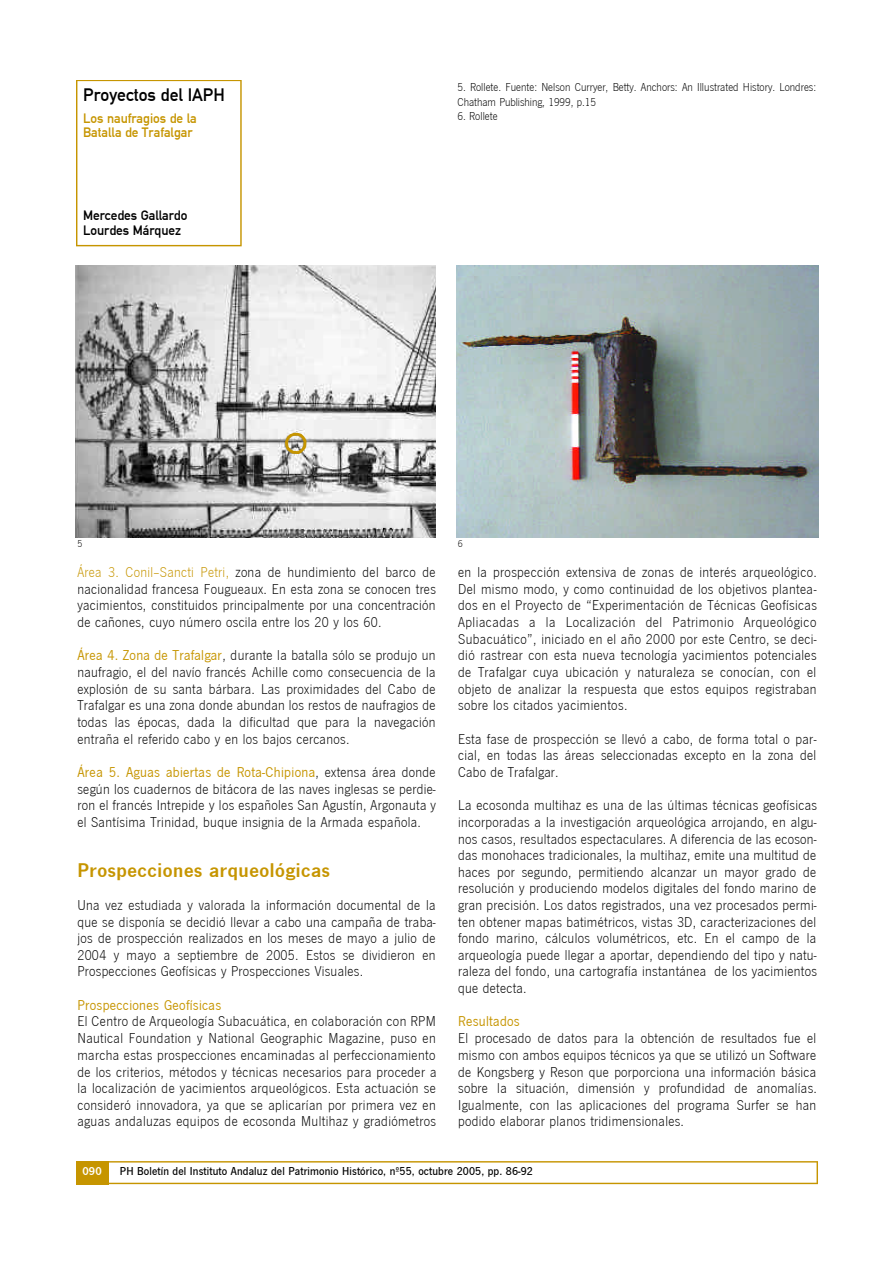
<style>
.page{position:relative;width:893px;height:1263px;background:#fff}
.page>*{position:absolute;margin:0;border:0;box-sizing:border-box;transform-origin:0 0}
.t1{font:700 20.55px "News Got T Dem";letter-spacing:.03em;color:#c69500}
.t2{font:17.7px "DIN Mittelschrift";color:#000}
.t3{font:14.7px/16.6px "News Got T Lig";letter-spacing:.02em;color:#000;text-align:justify}
.t4{font:14.7px "News Got T";letter-spacing:.025em;color:#c69500}
.t5{font:13.35px/14.4px "DIN Mittelschrift";letter-spacing:-.005em;color:#c69500}
.t6{font:13.35px/14.7px "DIN Mittelschrift";letter-spacing:-.005em;color:#000}
.t7{font:11.85px/14.7px "News Got T Lig";color:#000}
.t8{font:11.85px "News Got T Med";letter-spacing:.01em;color:#000}
.t9{font:700 11.85px "News Got T Dem";color:#fff}
.t10{font:10.5px "News Got T Lig";color:#000}
.s1{color:#c69500}
.s2{font-family:"News Got T";color:#c69500}
.s3{font-family:"News Got T Lig";color:#000}
</style>
<div class="page">
<svg style="left:76px;top:80px;width:166px;height:166px"></svg>
<svg style="left:108px;top:1161px;width:710px;height:23px"></svg>
<div style="left:76px;top:1161px;width:32px;height:23px;background:#c69500"></div>
<img style="left:76px;top:265px;width:360px;height:273px">
<img style="left:456px;top:265px;width:362px;height:273px">
<svg style="left:285px;top:433px;width:21px;height:21px"></svg>
<p class="t2" style="left:83px;top:84px;width:143px">Proyectos del IAPH</p>
<p class="t5" style="left:83px;top:111px;width:115px">Los naufragios de la<br>Batalla de Trafalgar</p>
<p class="t6" style="left:83px;top:208px;width:106px">Mercedes Gallardo<br>Lourdes Márquez</p>
<p class="t7" style="left:457px;top:79px;width:360px">5. Rollete. Fuente: Nelson Curryer, Betty. Anchors: An Illustrated History. Londres:<br>Chatham Publishing, 1999, p.15</p>
<p class="t7" style="left:457px;top:109px;width:42px">6. Rollete</p>
<p class="t10" style="left:77px;top:538px;width:6px">5</p>
<p class="t10" style="left:458px;top:538px;width:6px">6</p>
<p class="t3" style="left:77px;top:564px;width:360px"><span class="s1">Área 3. Conil–Sancti Petri,</span> zona de hundimiento del barco de nacionalidad francesa Fougueaux. En esta zona se conocen tres yacimientos, constituidos principalmente por una concentración de cañones, cuyo número oscila entre los 20 y los 60.</p>
<p class="t3" style="left:77px;top:647px;width:359px"><span class="s2">Área 4. Zona de Trafalgar</span>, durante la batalla sólo se produjo un naufragio, el del navío francés Achille como consecuencia de la explosión de su santa bárbara. Las proximidades del Cabo de Trafalgar es una zona donde abundan los restos de naufragios de todas las épocas, dada la dificultad que para la navegación entraña el referido cabo y en los bajos cercanos.</p>
<p class="t4" style="left:77px;top:764px;width:359px">Área 5. Aguas abiertas de Rota-Chipiona<span class="s3">, extensa área donde</span></p>
<p class="t3" style="left:77px;top:780px;width:360px">según los cuadernos de bitácora de las naves inglesas se perdie&shy;ron el francés Intrepide y los españoles San Agustín, Argonauta y el Santísima Trinidad, buque insignia de la Armada española.</p>
<h1 class="t1" style="left:77px;top:858px;width:254px">Prospecciones arqueológicas</h1>
<p class="t3" style="left:77px;top:896px;width:360px">Una vez estudiada y valorada la información documental de la que se disponía se decidió llevar a cabo una campaña de traba&shy;jos de prospección realizados en los meses de mayo a julio de 2004 y mayo a septiembre de 2005. Estos se dividieron en Prospecciones Geofísicas y Prospecciones Visuales.</p>
<p class="t4" style="left:77px;top:997px;width:145px">Prospecciones Geofísicas</p>
<p class="t3" style="left:77px;top:1013px;width:360px">El Centro de Arqueología Subacuática, en colaboración con RPM Nautical Foundation y National Geographic Magazine, puso en marcha estas prospecciones encaminadas al perfeccionamiento de los criterios, métodos y técnicas necesarios para proceder a la localización de yacimientos arqueológicos. Esta actuación se consideró innovadora, ya que se aplicarían por primera vez en aguas andaluzas equipos de ecosonda Multihaz y gradiómetros</p>
<p class="t3" style="left:458px;top:564px;width:360px">en la prospección extensiva de zonas de interés arqueológico.<br>Del mismo modo, y como continuidad de los objetivos plantea&shy;dos en el Proyecto de “Experimentación de Técnicas Geofísicas Apliacadas a la Localización del Patrimonio Arqueológico Subacuático”, iniciado en el año 2000 por este Centro, se deci&shy;dió rastrear con esta nueva tecnología yacimientos potenciales de Trafalgar cuya ubicación y naturaleza se conocían, con el objeto de analizar la respuesta que estos equipos registraban sobre los citados yacimientos.</p>
<p class="t3" style="left:458px;top:730px;width:360px">Esta fase de prospección se llevó a cabo, de forma total o par&shy;cial, en todas las áreas seleccionadas excepto en la zona del Cabo de Trafalgar.</p>
<p class="t3" style="left:458px;top:797px;width:360px">La ecosonda multihaz es una de las últimas técnicas geofísicas incorporadas a la investigación arqueológica arrojando, en algu&shy;nos casos, resultados espectaculares. A diferencia de las ecoson&shy;das monohaces tradicionales, la multihaz, emite una multitud de haces por segundo, permitiendo alcanzar un mayor grado de resolución y produciendo modelos digitales del fondo marino de gran precisión. Los datos registrados, una vez procesados permi&shy;ten obtener mapas batimétricos, vistas 3D, caracterizaciones del fondo marino, cálculos volumétricos, etc. En el campo de la arqueología puede llegar a aportar, dependiendo del tipo y natu&shy;raleza del fondo, una cartografía instantánea de los yacimientos que detecta.</p>
<p class="t4" style="left:458px;top:1014px;width:63px">Resultados</p>
<p class="t3" style="left:458px;top:1029px;width:360px">El procesado de datos para la obtención de resultados fue el mismo con ambos equipos técnicos ya que se utilizó un Software de Kongsberg y Reson que porporciona una información básica sobre la situación, dimensión y profundidad de anomalías.<br>Igualmente, con las aplicaciones del programa Surfer se han podido elaborar planos tridimensionales.</p>
<p class="t9" style="left:82px;top:1164px;width:21px">090</p>
<p class="t8" style="left:120px;top:1165px;width:414px">PH Boletín del Instituto Andaluz del Patrimonio Histórico, nº55, octubre 2005, pp. 86-92</p>
</div>
